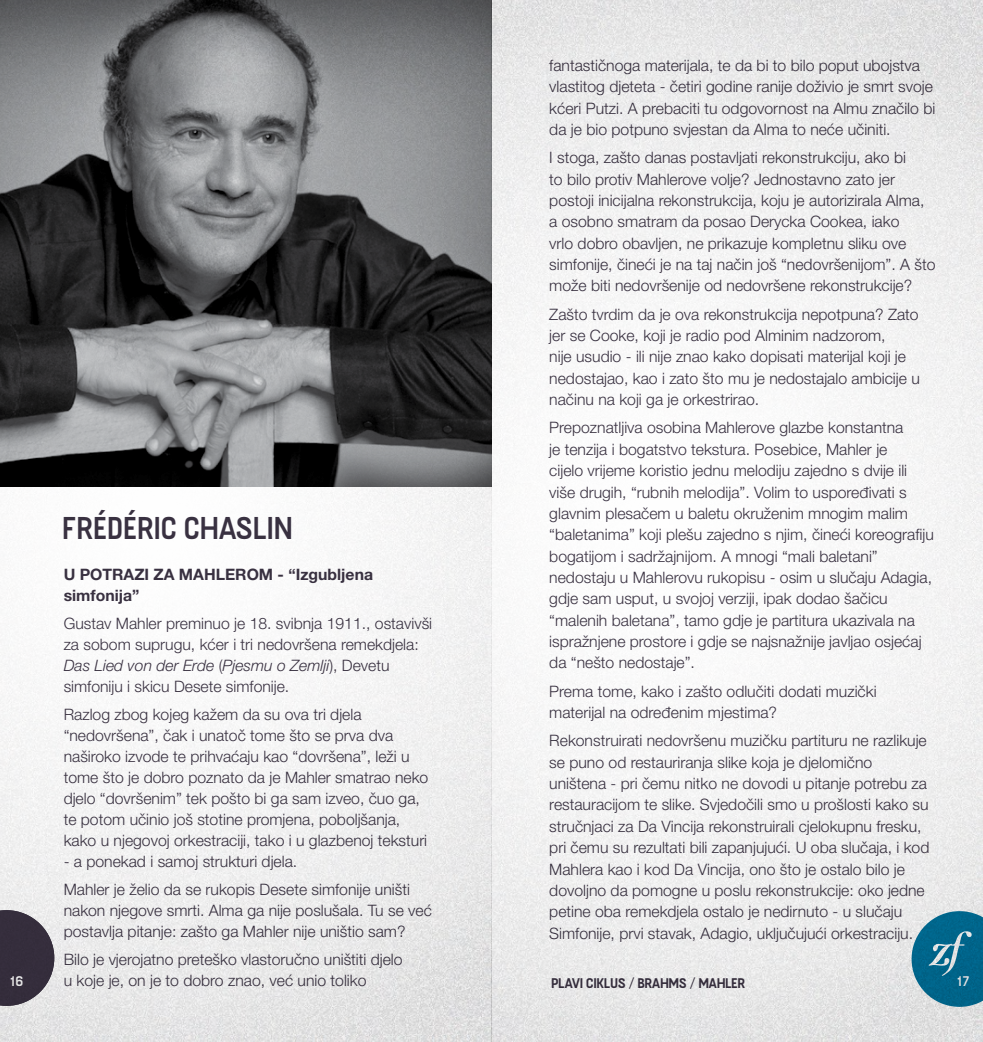
<style>
.page{position:relative;width:983px;height:1042px;background:#fff}
.page>*{position:absolute;margin:0;border:0;box-sizing:border-box;transform-origin:0 0}
.t1{font:300 31.5px "Fuji";letter-spacing:-.025em;color:#3a3242}
.t2{font:300 15.75px/21.3px "Helvetica Neue LT Pro";color:#3a3242}
.t3{font:700 15.75px/21px "Helvetica Neue LT Pro";color:#3a3242}
.t4{font:300 15.75px "Fuji";color:#fff}
.t5{font:14px "Fuji";letter-spacing:-.04em;color:#3a3242}
.t6{font:300 14px "Fuji";color:#fff}
.s1{font-style:italic}
.s2{font-size:14px}
</style>
<div class="page">
<img style="left:0;top:0;width:982px;height:1042px">
<p class="t2" style="left:549px;top:54px;width:387px">fantastičnoga materijala, te da bi to bilo poput ubojstva vlastitog djeteta - četiri godine ranije doživio je smrt svoje kćeri Putzi. A prebaciti tu odgovornost na Almu značilo bi da je bio potpuno svjestan da Alma to neće učiniti.</p>
<p class="t2" style="left:549px;top:147px;width:387px">I stoga, zašto danas postavljati rekonstrukciju, ako bi<br>to bilo protiv Mahlerove volje? Jednostavno zato jer postoji inicijalna rekonstrukcija, koju je autorizirala Alma, a osobno smatram da posao Derycka Cookea, iako<br>vrlo dobro obavljen, ne prikazuje kompletnu sliku ove simfonije, čineći je na taj način još “nedovršenijom”. A što može biti nedovršenije od nedovršene rekonstrukcije?</p>
<p class="t2" style="left:549px;top:303px;width:372px">Zašto tvrdim da je ova rekonstrukcija nepotpuna? Zato jer se Cooke, koji je radio pod Alminim nadzorom,<br>nije usudio - ili nije znao kako dopisati materijal koji je nedostajao, kao i zato što mu je nedostajalo ambicije u načinu na koji ga je orkestrirao.</p>
<p class="t2" style="left:549px;top:417px;width:386px">Prepoznatljiva osobina Mahlerove glazbe konstantna<br>je tenzija i bogatstvo tekstura. Posebice, Mahler je<br>cijelo vrijeme koristio jednu melodiju zajedno s dvije ili više drugih, “rubnih melodija”. Volim to uspoređivati s glavnim plesačem u baletu okruženim mnogim malim “baletanima” koji plešu zajedno s njim, čineći koreografiju bogatijom i sadržajnijom. A mnogi “mali baletani” nedostaju u Mahlerovu rukopisu - osim u slučaju Adagia, gdje sam usput, u svojoj verziji, ipak dodao šačicu “malenih baletana”, tamo gdje je partitura ukazivala na ispražnjene prostore i gdje se najsnažnije javljao osjećaj da “nešto nedostaje”.</p>
<p class="t2" style="left:549px;top:680px;width:329px">Prema tome, kako i zašto odlučiti dodati muzički materijal na određenim mjestima?</p>
<p class="t2" style="left:549px;top:730px;width:381px">Rekonstruirati nedovršenu muzičku partituru ne razlikuje se puno od restauriranja slike koja je djelomično uništena - pri čemu nitko ne dovodi u pitanje potrebu za restauracijom te slike. Svjedočili smo u prošlosti kako su stručnjaci za Da Vincija rekonstruirali cjelokupnu fresku, pri čemu su rezultati bili zapanjujući. U oba slučaja, i kod Mahlera kao i kod Da Vincija, ono što je ostalo bilo je dovoljno da pomogne u poslu rekonstrukcije: oko jedne petine oba remekdjela ostalo je nedirnuto - u slučaju Simfonije, prvi stavak, Adagio, uključujući orkestraciju.</p>
<p class="t5" style="left:551px;top:975px;width:196px">PLAVI CIKLUS / BRAHMS / MAHLER</p>
<h1 class="t1" style="left:62px;top:509px;width:232px">FRÉDÉRIC CHASLIN</h1>
<p class="t3" style="left:64px;top:564px;width:311px">U POTRAZI ZA MAHLEROM - “Izgubljena simfonija”</p>
<p class="t2" style="left:64px;top:613px;width:370px">Gustav Mahler preminuo je 18. svibnja 1911., ostavivši za sobom suprugu, kćer i tri nedovršena remekdjela:<br><span class="s1">Das Lied von der Erde</span> (<span class="s1">Pjesmu o Zemlji</span>), Devetu simfoniju i skicu Desete simfonije.</p>
<p class="t2" style="left:64px;top:704px;width:366px">Razlog zbog kojeg kažem da su ova tri djela “nedovršena”, čak i unatoč tome što se prva dva naširoko izvode te prihvaćaju kao “dovršena”, leži u tome što je dobro poznato da je Mahler smatrao neko djelo “dovršenim” tek pošto bi ga sam izveo, čuo ga, te potom učinio još stotine promjena, poboljšanja, kako u njegovoj orkestraciji, tako i u glazbenoj teksturi</p>
<p class="t2" style="left:64px;top:847px;width:347px;line-height:28px">- a ponekad i samoj strukturi djela.<br>Mahler je želio da se rukopis Desete simfonije uništi</p>
<p class="t2" style="left:64px;top:900px;width:369px">nakon njegove smrti. Alma ga nije poslušala. Tu se već postavlja pitanje: zašto ga Mahler nije uništio sam?</p>
<p class="t2" style="left:64px;top:949px;width:340px">Bilo je vjerojatno preteško vlastoručno uništiti djelo u koje je, on je to dobro znao, već unio toliko</p>
<p class="t6" style="left:10px;top:972px;width:15px">16</p>
<p class="t4" style="left:954px;top:972px;width:16px">17<span class="s2">17</span></p>
</div>
